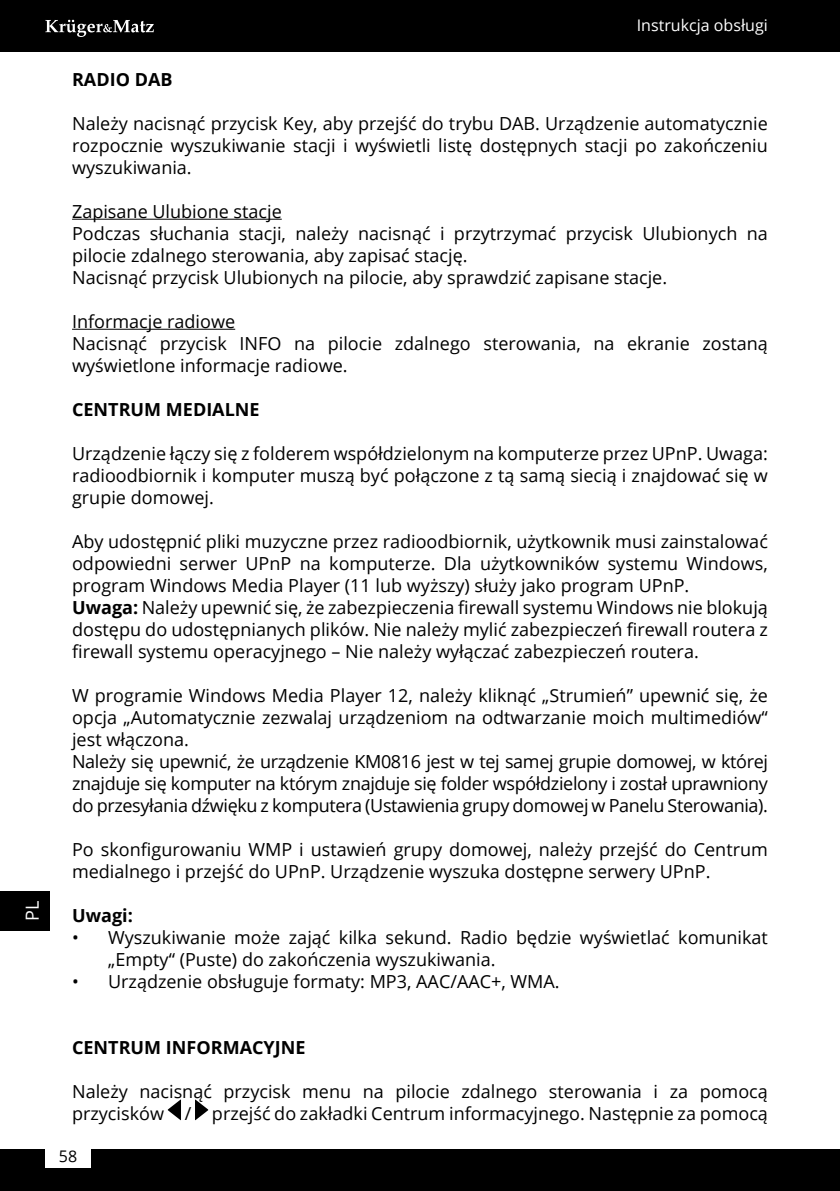
<style>
.page{position:relative;width:840px;height:1191px;background:#fff}
.page>*{position:absolute;margin:0;border:0;box-sizing:border-box;transform-origin:0 0}
.t1{font:18px/22px "Open Sans";color:#000}
.t2{font:18px/22px "Open Sans";letter-spacing:-.02em;color:#000}
.t3{font:700 18px "Open Sans";color:#000}
.t4{font:18px "Open Sans";color:#fff}
.t5{font:16px "Open Sans";color:#fff}
.t6{font:16px "Open Sans";color:#000}
.s1{font-weight:700}
</style>
<div class="page">
<div style="left:0;top:1149px;width:839px;height:42px;background:#000"></div>
<div style="left:0;top:0;width:839px;height:51px;background:#000"></div>
<svg style="left:45px;top:20px;width:109px;height:17px"></svg>
<div style="left:45px;top:1144px;width:46px;height:24px;background:#fff"></div>
<div style="left:0;top:891px;width:49px;height:39px;background:#000"></div>
<hr style="left:72px;top:219px;width:209px;height:1px;background:#000">
<hr style="left:72px;top:329px;width:163px;height:1px;background:#000">
<svg style="left:168px;top:1099px;width:13px;height:21px"></svg>
<svg style="left:195px;top:1099px;width:13px;height:21px"></svg>
<p class="t4" style="left:20px;top:920px;width:22px;rotate:-90deg">PL</p>
<p class="t5" style="left:636px;top:14px;width:132px">Instrukcja obsługi</p>
<p class="t3" style="left:72px;top:67px;width:102px">RADIO DAB</p>
<p class="t1" style="left:72px;top:112px;width:697px;text-align:justify">Należy nacisnąć przycisk Key, aby przejść do trybu DAB. Urządzenie automatycznie rozpocznie wyszukiwanie stacji i wyświetli listę dostępnych stacji po zakończeniu wyszukiwania.</p>
<p class="t1" style="left:72px;top:200px;width:697px">Zapisane Ulubione stacje<br>Podczas słuchania stacji, należy nacisnąć i przytrzymać przycisk Ulubionych na pilocie zdalnego sterowania, aby zapisać stację.<br>Nacisnąć przycisk Ulubionych na pilocie, aby sprawdzić zapisane stacje.</p>
<p class="t1" style="left:72px;top:310px;width:697px">Informacje radiowe<br>Nacisnąć przycisk INFO na pilocie zdalnego sterowania, na ekranie zostaną wyświetlone informacje radiowe.</p>
<p class="t3" style="left:72px;top:396px;width:189px">CENTRUM MEDIALNE</p>
<p class="t1" style="left:72px;top:442px;width:697px;text-align:justify">Urządzenie łączy się z folderem współdzielonym na komputerze przez UPnP. Uwaga: radioodbiornik i komputer muszą być połączone z tą samą siecią i znajdować się w grupie domowej.</p>
<p class="t1" style="left:72px;top:530px;width:697px">Aby udostępnić pliki muzyczne przez radioodbiornik, użytkownik musi zainstalować odpowiedni serwer UPnP na komputerze. Dla użytkowników systemu Windows, program Windows Media Player (11 lub wyższy) służy jako program UPnP.<br><span class="s1">Uwaga:</span> Należy upewnić się, że zabezpieczenia firewall systemu Windows nie blokują dostępu do udostępnianych plików. Nie należy mylić zabezpieczeń firewall routera z firewall systemu operacyjnego – Nie należy wyłączać zabezpieczeń routera.</p>
<p class="t2" style="left:72px;top:684px;width:697px">W programie Windows Media Player 12, należy kliknąć „Strumień” upewnić się, że opcja „Automatycznie zezwalaj urządzeniom na odtwarzanie moich multimediów“ jest włączona.<br>Należy się upewnić, że urządzenie KM0816 jest w tej samej grupie domowej, w której znajduje się komputer na którym znajduje się folder współdzielony i został uprawniony do przesyłania dźwięku z komputera (Ustawienia grupy domowej w Panelu Sterowania).</p>
<p class="t1" style="left:72px;top:838px;width:697px">Po skonfigurowaniu WMP i ustawień grupy domowej, należy przejść do Centrum medialnego i przejść do UPnP. Urządzenie wyszuka dostępne serwery UPnP.</p>
<p class="t3" style="left:72px;top:902px;width:62px">Uwagi:</p>
<p class="t1" style="left:108px;top:926px;width:661px;text-indent:-36px">• Wyszukiwanie może zająć kilka sekund. Radio będzie wyświetlać komunikat „Empty“ (Puste) do zakończenia wyszukiwania.</p>
<p class="t1" style="left:72px;top:970px;width:489px">• Urządzenie obsługuje formaty: MP3, AAC/AAC+, WMA.</p>
<p class="t3" style="left:72px;top:1034px;width:235px">CENTRUM INFORMACYJNE</p>
<p class="t1" style="left:72px;top:1080px;width:697px">Należy nacisnąć przycisk menu na pilocie zdalnego sterowania i za pomocą przycisków / przejść do zakładki Centrum informacyjnego. Następnie za pomocą</p>
<p class="t6" style="left:59px;top:1145px;width:20px">58</p>
</div>
